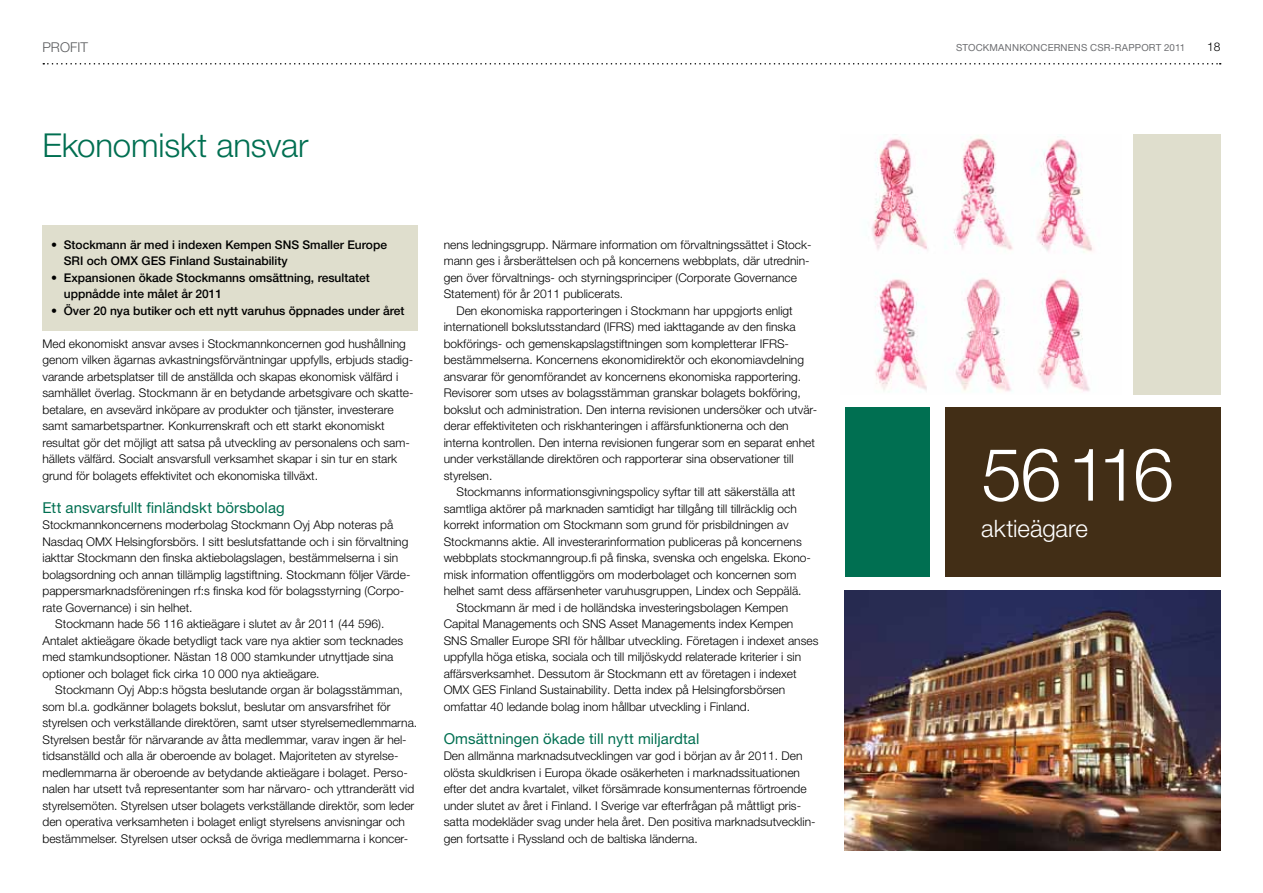
<style>
.page{position:relative;width:1263px;height:893px;background:#fff}
.page>*{position:absolute;margin:0;border:0;box-sizing:border-box;transform-origin:0 0}
.t1{font:300 73.5px "Helvetica Neue LT Pro";letter-spacing:-.055em;color:#fff}
.t2{font:300 33px "Helvetica Neue LT Pro";letter-spacing:-.005em;color:#006f51}
.t3{font:300 24px "Helvetica Neue LT Pro";color:#fff}
.t4{font:15px "Helvetica Neue LT Pro";letter-spacing:.005em;color:#006f51}
.t5{font:300 13.5px "Helvetica Neue LT Pro";color:#58595b}
.t6{font:300 12px/16.5px "Helvetica Neue LT Pro";color:#000}
.t7{font:500 12px/16.5px "Helvetica Neue LT Pro";color:#000}
.t8{font:9.75px "Helvetica Neue LT Pro";letter-spacing:.02em;color:#6d6e71}
</style>
<div class="page">
<div style="left:945px;top:407px;width:275px;height:170px;background:#422e16"></div>
<div style="left:845px;top:407px;width:84px;height:170px;background:#006f51"></div>
<div style="left:1133px;top:134px;width:87px;height:260px;background:#dfdecd"></div>
<img style="left:845px;top:590px;width:375px;height:260px">
<img style="left:871px;top:136px;width:222px;height:257px">
<svg style="left:43px;top:63px;width:1178px;height:2px"></svg>
<div style="left:43px;top:225px;width:375px;height:106px;background:#dfdecd"></div>
<p class="t5" style="left:43px;top:39px;width:9px">profit</p>
<p class="t8" style="left:956px;top:42px;width:231px">STOCKMANNKONCERNENS CSR-RAPPORT 2011</p>
<p class="t6" style="left:1207px;top:38px;width:15px">18</p>
<h2 class="t2" style="left:43px;top:125px;width:267px">Ekonomiskt ansvar</h2>
<p class="t7" style="left:64px;top:236px;width:325px;text-indent:-13px">• Stockmann är med i indexen Kempen SNS Smaller Europe<br>SRI och OMX GES Finland Sustainability</p>
<p class="t7" style="left:64px;top:269px;width:307px;text-indent:-13px">• Expansionen ökade Stockmanns omsättning, resultatet uppnådde inte målet år 2011</p>
<p class="t7" style="left:51px;top:302px;width:355px">• Över 20 nya butiker och ett nytt varuhus öppnades under året</p>
<p class="t6" style="left:43px;top:335px;width:373px">Med ekonomiskt ansvar avses i Stockmannkoncernen god hushållning genom vilken ägarnas avkastningsförväntningar uppfylls, erbjuds stadig&shy;varande arbetsplatser till de anställda och skapas ekonomisk välfärd i samhället överlag. Stockmann är en betydande arbetsgivare och skatte&shy;betalare, en avsevärd inköpare av produkter och tjänster, investerare samt samarbetspartner. Konkurrenskraft och ett starkt ekonomiskt resultat gör det möjligt att satsa på utveckling av personalens och sam&shy;hällets välfärd. Socialt ansvarsfull verksamhet skapar i sin tur en stark grund för bolagets effektivitet och ekonomiska tillväxt.</p>
<p class="t4" style="left:43px;top:498px;width:244px">Ett ansvarsfullt finländskt börsbolag</p>
<p class="t6" style="left:43px;top:516px;width:352px">Stockmannkoncernens moderbolag Stockmann Oyj Abp noteras på</p>
<p class="t6" style="left:43px;top:533px;width:367px">Nasdaq OMX Helsingforsbörs. I sitt beslutsfattande och i sin förvaltning</p>
<p class="t6" style="left:43px;top:549px;width:357px">iakttar Stockmann den finska aktiebolagslagen, bestämmelserna i sin</p>
<p class="t6" style="left:43px;top:566px;width:369px">bolagsordning och annan tillämplig lagstiftning. Stockmann följer Värde-</p>
<p class="t6" style="left:43px;top:582px;width:363px">pappersmarknadsföreningen rf:s finska kod för bolagsstyrning (Corpo-</p>
<p class="t6" style="left:43px;top:599px;width:152px">rate Governance) i sin helhet.</p>
<p class="t6" style="left:55px;top:615px;width:331px">Stockmann hade 56 116 aktieägare i slutet av år 2011 (44 596).</p>
<p class="t6" style="left:43px;top:632px;width:362px">Antalet aktieägare ökade betydligt tack vare nya aktier som tecknades</p>
<p class="t6" style="left:43px;top:648px;width:352px">med stamkundsoptioner. Nästan 18 000 stamkunder utnyttjade sina</p>
<p class="t6" style="left:43px;top:665px;width:279px">optioner och bolaget fick cirka 10 000 nya aktieägare.</p>
<p class="t6" style="left:55px;top:681px;width:349px">Stockmann Oyj Abp:s högsta beslutande organ är bolagsstämman,</p>
<p class="t6" style="left:43px;top:698px;width:350px">som bl.a. godkänner bolagets bokslut, beslutar om ansvarsfrihet för</p>
<p class="t6" style="left:43px;top:714px;width:376px">styrelsen och verkställande direktören, samt utser styrelsemedlemmarna.</p>
<p class="t6" style="left:43px;top:731px;width:366px">Styrelsen består för närvarande av åtta medlemmar, varav ingen är hel-</p>
<p class="t6" style="left:43px;top:747px;width:357px">tidsanställd och alla är oberoende av bolaget. Majoriteten av styrelse-</p>
<p class="t6" style="left:43px;top:764px;width:367px">medlemmarna är oberoende av betydande aktieägare i bolaget. Perso-</p>
<p class="t6" style="left:43px;top:780px;width:373px">nalen har utsett två representanter som har närvaro- och yttranderätt vid</p>
<p class="t6" style="left:43px;top:797px;width:373px">styrelsemöten. Styrelsen utser bolagets verkställande direktör, som leder</p>
<p class="t6" style="left:43px;top:813px;width:364px">den operativa verksamheten i bolaget enligt styrelsens anvisningar och</p>
<p class="t6" style="left:43px;top:830px;width:367px">bestämmelser. Styrelsen utser också de övriga medlemmarna i koncer-</p>
<p class="t6" style="left:444px;top:236px;width:369px">nens ledningsgrupp. Närmare information om förvaltningssättet i Stock-</p>
<p class="t6" style="left:444px;top:252px;width:367px">mann ges i årsberättelsen och på koncernens webbplats, där utrednin-</p>
<p class="t6" style="left:444px;top:269px;width:355px">gen över förvaltnings- och styrningsprinciper (Corporate Governance</p>
<p class="t6" style="left:444px;top:285px;width:181px">Statement) för år 2011 publicerats.</p>
<p class="t6" style="left:456px;top:302px;width:338px">Den ekonomiska rapporteringen i Stockmann har uppgjorts enligt</p>
<p class="t6" style="left:444px;top:318px;width:353px">internationell bokslutsstandard (IFRS) med iakttagande av den finska</p>
<p class="t6" style="left:444px;top:335px;width:347px">bokförings- och gemenskapslagstiftningen som kompletterar IFRS-</p>
<p class="t6" style="left:444px;top:351px;width:362px">bestämmelserna. Koncernens ekonomidirektör och ekonomiavdelning</p>
<p class="t6" style="left:444px;top:368px;width:359px">ansvarar för genomförandet av koncernens ekonomiska rapportering.</p>
<p class="t6" style="left:444px;top:384px;width:358px">Revisorer som utses av bolagsstämman granskar bolagets bokföring,</p>
<p class="t6" style="left:444px;top:401px;width:375px">bokslut och administration. Den interna revisionen undersöker och utvär-</p>
<p class="t6" style="left:444px;top:417px;width:346px">derar effektiviteten och riskhanteringen i affärsfunktionerna och den</p>
<p class="t6" style="left:444px;top:434px;width:373px">interna kontrollen. Den interna revisionen fungerar som en separat enhet</p>
<p class="t6" style="left:444px;top:450px;width:351px">under verkställande direktören och rapporterar sina observationer till</p>
<p class="t6" style="left:444px;top:467px;width:50px">styrelsen.</p>
<p class="t6" style="left:456px;top:483px;width:340px">Stockmanns informationsgivningspolicy syftar till att säkerställa att</p>
<p class="t6" style="left:444px;top:500px;width:355px">samtliga aktörer på marknaden samtidigt har tillgång till tillräcklig och</p>
<p class="t6" style="left:444px;top:516px;width:346px">korrekt information om Stockmann som grund för prisbildningen av</p>
<p class="t6" style="left:444px;top:533px;width:360px">Stockmanns aktie. All investerarinformation publiceras på koncernens</p>
<p class="t6" style="left:444px;top:549px;width:369px">webbplats stockmanngroup.fi på finska, svenska och engelska. Ekono-</p>
<p class="t6" style="left:444px;top:566px;width:354px">misk information offentliggörs om moderbolaget och koncernen som</p>
<p class="t6" style="left:444px;top:582px;width:359px">helhet samt dess affärsenheter varuhusgruppen, Lindex och Seppälä.</p>
<p class="t6" style="left:456px;top:599px;width:333px">Stockmann är med i de holländska investeringsbolagen Kempen</p>
<p class="t6" style="left:444px;top:615px;width:351px">Capital Managements och SNS Asset Managements index Kempen</p>
<p class="t6" style="left:444px;top:632px;width:376px">SNS Smaller Europe SRI för hållbar utveckling. Företagen i indexet anses</p>
<p class="t6" style="left:444px;top:648px;width:359px">uppfylla höga etiska, sociala och till miljöskydd relaterade kriterier i sin</p>
<p class="t6" style="left:444px;top:665px;width:354px">affärsverksamhet. Dessutom är Stockmann ett av företagen i indexet</p>
<p class="t6" style="left:444px;top:681px;width:343px">OMX GES Finland Sustainability. Detta index på Helsingforsbörsen</p>
<p class="t6" style="left:444px;top:698px;width:308px">omfattar 40 ledande bolag inom hållbar utveckling i Finland.</p>
<p class="t4" style="left:444px;top:729px;width:257px">Omsättningen ökade till nytt miljardtal</p>
<p class="t6" style="left:444px;top:747px;width:373px">Den allmänna marknadsutvecklingen var god i början av år 2011. Den olösta skuldkrisen i Europa ökade osäkerheten i marknadssituationen efter det andra kvartalet, vilket försämrade konsumenternas förtroende under slutet av året i Finland. I Sverige var efterfrågan på måttligt pris&shy;satta modekläder svag under hela året. Den positiva marknadsutvecklin&shy;gen fortsatte i Ryssland och de baltiska länderna.</p>
<h1 class="t1" style="left:981px;top:430px;width:194px">56116</h1>
<h3 class="t3" style="left:981px;top:513px;width:108px">aktieägare</h3>
</div>
